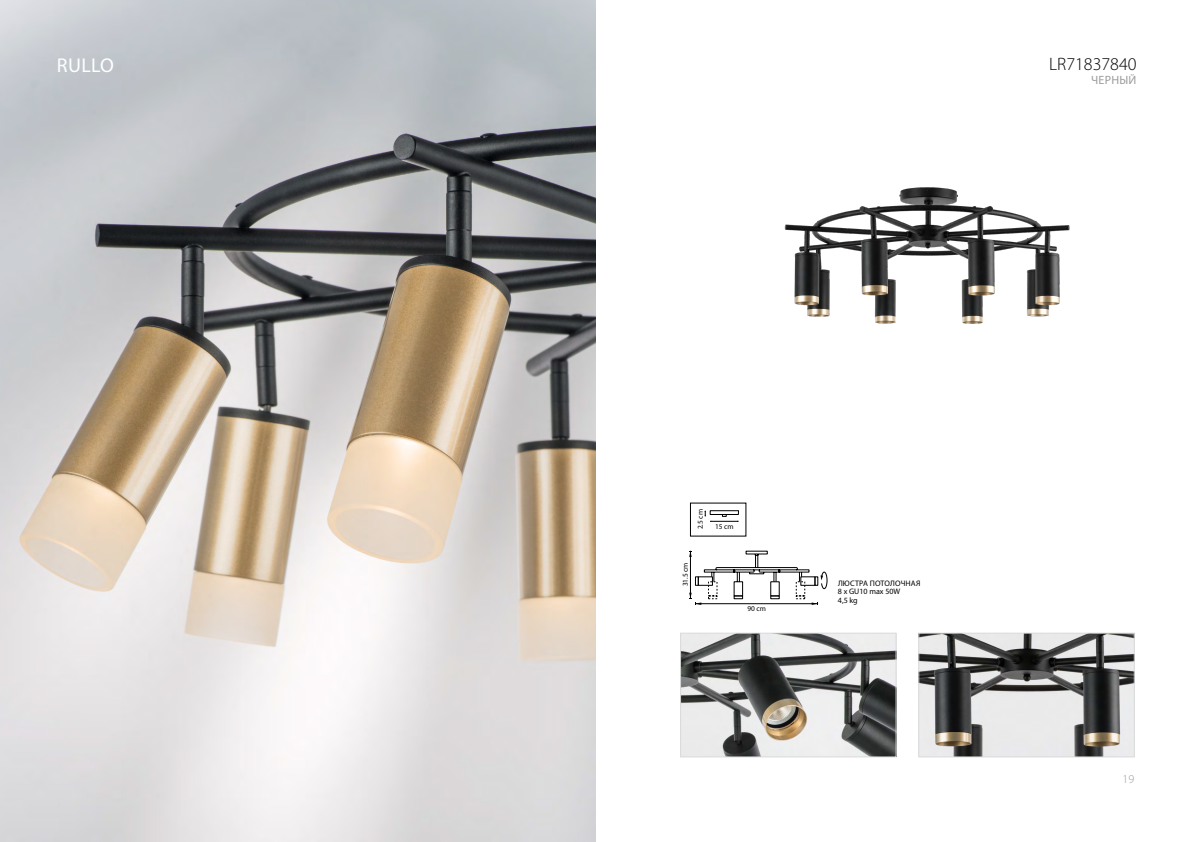
<style>
.page{position:relative;width:1191px;height:842px;background:#fff}
.page>*{position:absolute;margin:0;border:0;box-sizing:border-box;transform-origin:0 0}
.t1{font:20px "Myriad Pro";letter-spacing:.02em;color:#fff}
.t2{font:300 18px "Myriad Pro";color:#000}
.t3{font:12px "Myriad Pro";letter-spacing:.02em;color:#9c9c9d}
.t4{font:300 12px "Myriad Pro";color:#9c9c9d}
.t5{font:8px/8.5px "Myriad Pro";letter-spacing:.01em;color:#000}
.t6{font:7.4px "Myriad Pro";color:#000}
</style>
<div class="page">
<img style="left:0;top:0;width:595px;height:842px">
<img style="left:784px;top:187px;width:286px;height:137px">
<img style="left:682px;top:635px;width:212px;height:120px">
<div style="left:680px;top:633px;width:216px;height:124px;border:1px solid #d9dada"></div>
<img style="left:920px;top:635px;width:212px;height:120px">
<div style="left:918px;top:633px;width:216px;height:124px;border:1px solid #d9dada"></div>
<svg style="left:689px;top:510px;width:138px;height:95px"></svg>
<h1 class="t1" style="left:57px;top:53px;width:59px">RULLO</h1>
<h2 class="t2" style="left:1049px;top:53px;width:89px">LR71837840</h2>
<h3 class="t3" style="left:1091px;top:72px;width:47px">ЧЕРНЫЙ</h3>
<p class="t6" style="left:695px;top:529px;width:22px;rotate:-90deg">2.5 cm</p>
<p class="t6" style="left:715px;top:522px;width:20px">15 cm</p>
<p class="t6" style="left:681px;top:586px;width:25px;rotate:-90deg">31.5 cm</p>
<p class="t6" style="left:747px;top:604px;width:20px">90 cm</p>
<p class="t5" style="left:838px;top:578px;width:84px">ЛЮСТРА ПОТОЛОЧНАЯ<br>8 x GU10 max 50W<br>4,5 kg</p>
<h3 class="t4" style="left:1122px;top:771px;width:13px">19</h3>
</div>
